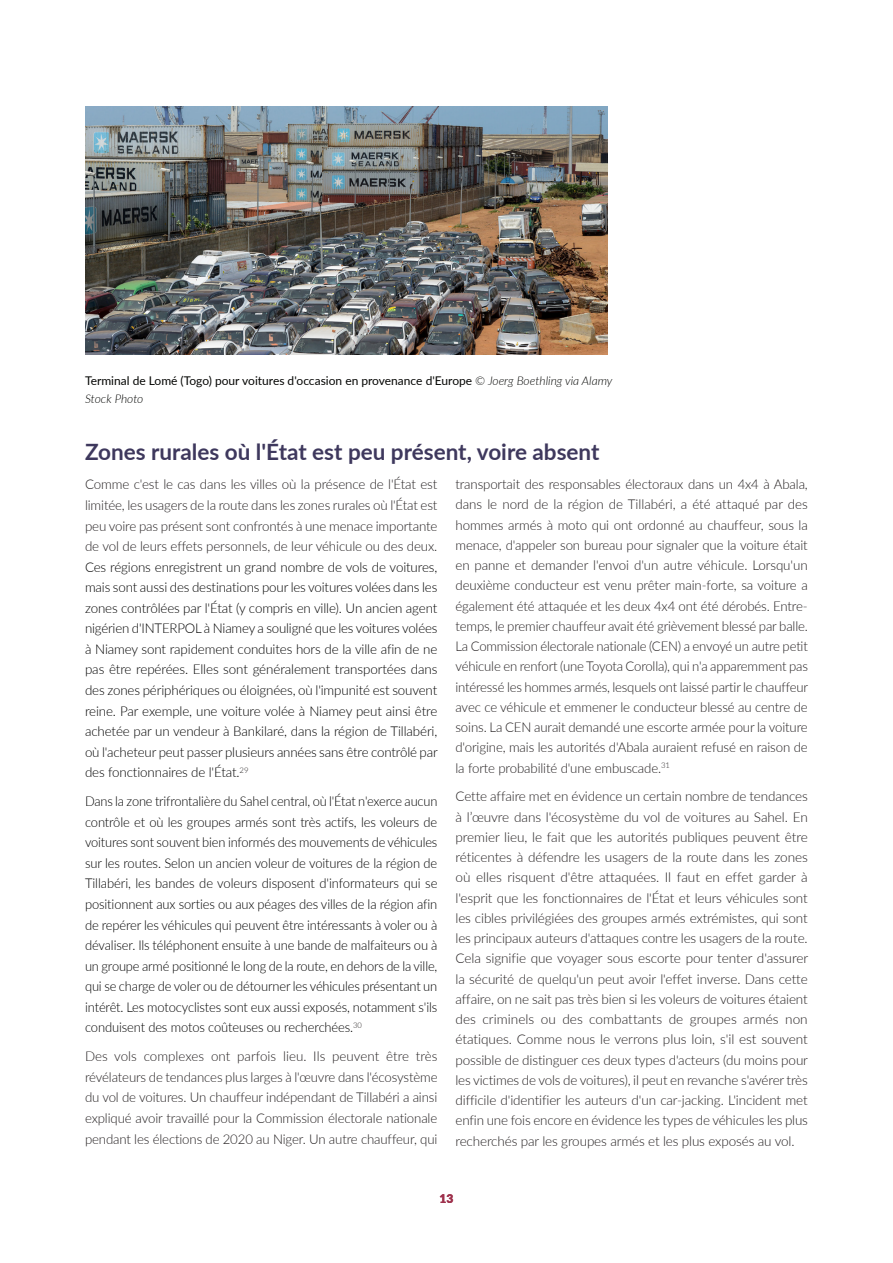
<style>
.page{position:relative;width:893px;height:1263px;background:#fff}
.page>*{position:absolute;margin:0;border:0;box-sizing:border-box;transform-origin:0 0}
.B-Head{font:700 22.5px "Lato";color:#3e385d}
.body_1{font:300 13.5px/20.2px "Lato";letter-spacing:-.01em;color:#231f20;text-align:justify}
.body_1-2{font:300 13.5px/20.5px "Lato";letter-spacing:-.01em;color:#000;text-align:justify}
.body_1-3{font:300 13.5px/20.5px "Lato";letter-spacing:-.01em;color:#000;text-align:justify;scale:.95 1}
.Caption{font:12px/18px "Lato";color:#040503}
.folio{font:900 12px "Lato";color:#9f324d}
.s1{font-weight:300;font-style:italic}
.s2{color:#231f20}
</style>
<div class="page">
<img style="left:85px;top:106px;width:522px;height:248px">
<p class="Caption" style="left:85px;top:371px;width:529px">Terminal de Lomé (Togo) pour voitures d'occasion en provenance d'Europe <span class="s1">© Joerg Boethling via Alamy<br>Stock Photo</span></p>
<p class="B-Head" style="left:85px;top:436px;width:516px">Zones rurales où l'État est peu présent, voire absent</p>
<p class="body_1-2" style="left:85px;top:474px;width:354px"><span class="s2">Comme c'est le cas dans les villes où la présence de l'État est limitée, les usagers de la route dans les zones rurales où l'État est peu voire pas présent sont confrontés à une menace importante de vol de leurs effets personnels, de leur véhicule ou des deux.<br></span>Ces régions enregistrent un grand nombre de vols de voitures, mais sont aussi des destinations pour les voitures volées dans les zones contrôlées par l'État (y compris en ville). Un ancien agent nigérien d'INTERPOL à Niamey a souligné que les voitures volées à Niamey sont rapidement conduites hors de la ville afin de ne pas être repérées. Elles sont généralement transportées dans des zones périphériques ou éloignées, où l'impunité est souvent reine. Par exemple, une voiture volée à Niamey peut ainsi être achetée par un vendeur à Bankilaré, dans la région de Tillabéri, où l'acheteur peut passer plusieurs années sans être contrôlé par des fonctionnaires de l'État.<sup>29</sup></p>
<p class="body_1-3" style="left:85px;top:791px;width:372px">Dans la zone trifrontalière du Sahel central, où l'État n'exerce aucun contrôle et où les groupes armés sont très actifs, les voleurs de voitures sont souvent bien informés des mouvements de véhicules sur les routes. Selon un ancien voleur de voitures de la région de Tillabéri, les bandes de voleurs disposent d'informateurs qui se positionnent aux sorties ou aux péages des villes de la région afin de repérer les véhicules qui peuvent être intéressants à voler ou à dévaliser. Ils téléphonent ensuite à une bande de malfaiteurs ou à un groupe armé positionné le long de la route, en dehors de la ville, qui se charge de voler ou de détourner les véhicules présentant un intérêt. Les motocyclistes sont eux aussi exposés, notamment s'ils conduisent des motos coûteuses ou recherchées.<sup>30</sup></p>
<p class="body_1" style="left:85px;top:1046px;width:354px">Des vols complexes ont parfois lieu. Ils peuvent être très révélateurs de tendances plus larges à l'œuvre dans l'écosystème du vol de voitures. Un chauffeur indépendant de Tillabéri a ainsi expliqué avoir travaillé pour la Commission électorale nationale pendant les élections de 2020 au Niger. Un autre chauffeur, qui</p>
<p class="body_1" style="left:455px;top:474px;width:354px">transportait des responsables électoraux dans un 4x4 à Abala, dans le nord de la région de Tillabéri, a été attaqué par des hommes armés à moto qui ont ordonné au chauffeur, sous la menace, d'appeler son bureau pour signaler que la voiture était en panne et demander l'envoi d'un autre véhicule. Lorsqu'un deuxième conducteur est venu prêter main-forte, sa voiture a également été attaquée et les deux 4x4 ont été dérobés. Entre&shy;temps, le premier chauffeur avait été grièvement blessé par balle.<br>La Commission électorale nationale (CEN) a envoyé un autre petit véhicule en renfort (une Toyota Corolla), qui n'a apparemment pas intéressé les hommes armés, lesquels ont laissé partir le chauffeur avec ce véhicule et emmener le conducteur blessé au centre de soins. La CEN aurait demandé une escorte armée pour la voiture d'origine, mais les autorités d'Abala auraient refusé en raison de la forte probabilité d'une embuscade.<sup>31</sup></p>
<p class="body_1" style="left:455px;top:786px;width:354px">Cette affaire met en évidence un certain nombre de tendances à l’œuvre dans l'écosystème du vol de voitures au Sahel. En premier lieu, le fait que les autorités publiques peuvent être réticentes à défendre les usagers de la route dans les zones où elles risquent d'être attaquées. Il faut en effet garder à l'esprit que les fonctionnaires de l'État et leurs véhicules sont les cibles privilégiées des groupes armés extrémistes, qui sont les principaux auteurs d'attaques contre les usagers de la route.<br>Cela signifie que voyager sous escorte pour tenter d'assurer la sécurité de quelqu'un peut avoir l'effet inverse. Dans cette affaire, on ne sait pas très bien si les voleurs de voitures étaient des criminels ou des combattants de groupes armés non étatiques. Comme nous le verrons plus loin, s'il est souvent possible de distinguer ces deux types d'acteurs (du moins pour les victimes de vols de voitures), il peut en revanche s'avérer très difficile d'identifier les auteurs d'un car-jacking. L'incident met enfin une fois encore en évidence les types de véhicules les plus recherchés par les groupes armés et les plus exposés au vol.</p>
<p class="folio" style="left:439px;top:1189px;width:15px">13</p>
</div>
